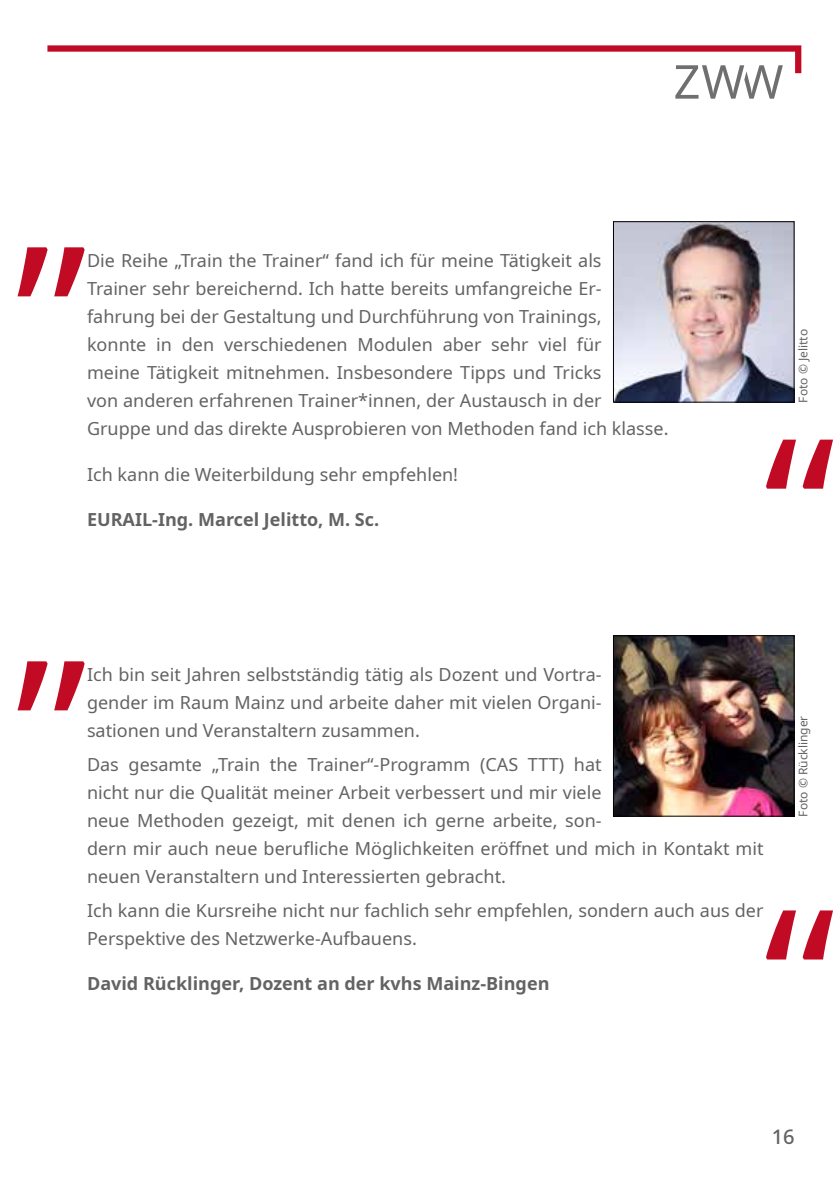
<style>
.page{position:relative;width:840px;height:1191px;background:#fff}
.page>*{position:absolute;margin:0;border:0;box-sizing:border-box;transform-origin:0 0}
.t1{font:200px "Noto Sans";color:#c10b25}
.t2{font:500 20px "Noto Sans";color:#646363}
.t3{font:18px/28px "Noto Sans";color:#646363}
.t4{font:700 18px "Noto Sans";color:#646363}
.t5{font:12px "Noto Sans";color:#646363}
</style>
<div class="page">
<svg style="left:47px;top:45px;width:753px;height:54px"></svg>
<img style="left:614px;top:637px;width:178px;height:177px">
<div style="left:612px;top:635px;width:182px;height:181px;border:1px solid #000"></div>
<img style="left:614px;top:223px;width:178px;height:178px">
<div style="left:612px;top:221px;width:182px;height:182px;border:1px solid #000"></div>
<h1 class="t1" style="left:11px;top:57px;width:85px">„</h1>
<p class="t3" style="left:87px;top:247px;width:582px">Die Reihe „Train the Trainer“ fand ich für meine Tätigkeit als<br>Trainer sehr bereichernd. Ich hatte bereits umfangreiche Er&shy;fahrung bei der Gestaltung und Durchführung von Trainings,<br>konnte in den verschiedenen Modulen aber sehr viel für<br>meine Tätigkeit mitnehmen. Insbesondere Tipps und Tricks<br>von anderen erfahrenen Trainer*innen, der Austausch in der Gruppe und das direkte Ausprobieren von Methoden fand ich klasse.</p>
<p class="t3" style="left:87px;top:460px;width:372px">Ich kann die Weiterbildung sehr empfehlen!</p>
<p class="t4" style="left:87px;top:506px;width:293px">EURAIL-Ing. Marcel Jelitto, M. Sc.</p>
<p class="t5" style="left:794px;top:403px;width:75px;rotate:-90deg">Foto © Jelitto</p>
<h1 class="t1" style="left:763px;top:369px;width:73px">“</h1>
<h1 class="t1" style="left:11px;top:471px;width:85px">„</h1>
<p class="t3" style="left:87px;top:661px;width:516px;text-align:justify">Ich bin seit Jahren selbstständig tätig als Dozent und Vortra&shy;gender im Raum Mainz und arbeite daher mit vielen Organi&shy;sationen und Veranstaltern zusammen.</p>
<p class="t3" style="left:87px;top:751px;width:677px">Das gesamte „Train the Trainer“-Programm (CAS TTT) hat<br>nicht nur die Qualität meiner Arbeit verbessert und mir viele<br>neue Methoden gezeigt, mit denen ich gerne arbeite, son-<br>dern mir auch neue berufliche Möglichkeiten eröffnet und mich in Kontakt mit neuen Veranstaltern und Interessierten gebracht.</p>
<p class="t3" style="left:87px;top:896px;width:677px">Ich kann die Kursreihe nicht nur fachlich sehr empfehlen, sondern auch aus der<br>Perspektive des Netzwerke-Aufbauens.</p>
<p class="t4" style="left:87px;top:970px;width:464px">David Rücklinger, Dozent an der kvhs Mainz-Bingen</p>
<p class="t5" style="left:794px;top:816px;width:103px;rotate:-90deg">Foto © Rücklinger</p>
<h1 class="t1" style="left:763px;top:840px;width:73px">“</h1>
<p class="t2" style="left:771px;top:1123px;width:24px">16</p>
</div>
